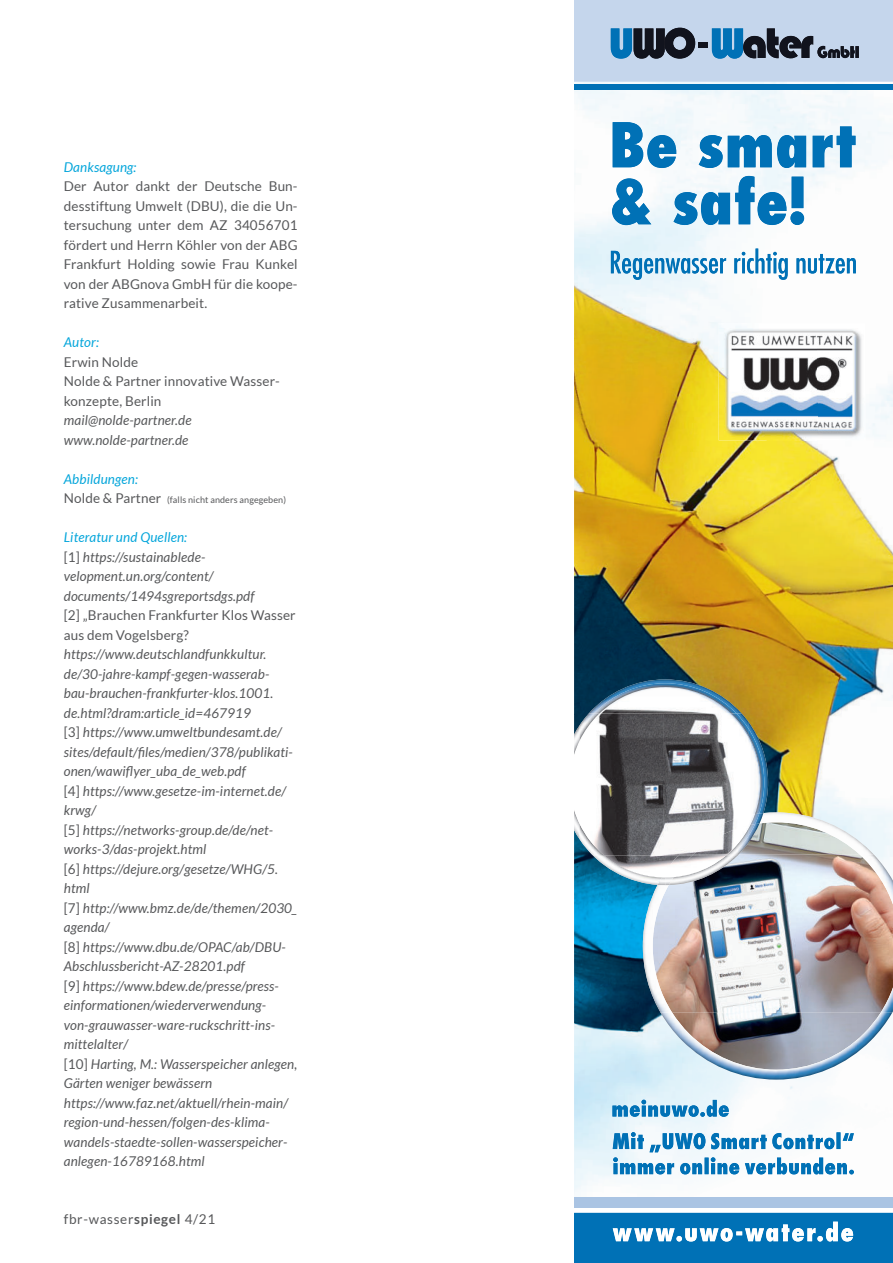
<style>
.page{position:relative;width:893px;height:1263px;background:#fff}
.page>*{position:absolute;margin:0;border:0;box-sizing:border-box;transform-origin:0 0}
.t1{font:italic 13.5px/19.5px "Lato";letter-spacing:.01em;color:#57585a}
.t2{font:13.5px/19.5px "Lato";letter-spacing:.01em;color:#57585a}
.t3{font:italic 13.5px "Lato";letter-spacing:.01em;color:#05a6db}
.t4{font:13.5px "Lato";letter-spacing:.05em;color:#57585a}
.t5{font:9px "Lato";letter-spacing:.01em;color:#57585a}
.s1{font-size:13.5px}
.s2{color:#05a6db}
.s3{font-style:normal}
.s4{font-weight:700}
</style>
<div class="page">
<div style="left:574px;top:1213px;width:319px;height:50px;background:#0071b6"></div>
<div style="left:574px;top:0;width:319px;height:81px;background:#c5d6ec"></div>
<img style="left:574px;top:81px;width:319px;height:257px">
<img style="left:574px;top:338px;width:182px;height:376px">
<img style="left:818px;top:384px;width:75px;height:471px">
<img style="left:756px;top:440px;width:62px;height:372px">
<img style="left:574px;top:714px;width:6px;height:11px">
<img style="left:574px;top:839px;width:63px;height:354px">
<img style="left:637px;top:885px;width:51px;height:291px">
<img style="left:688px;top:1079px;width:159px;height:96px">
<div style="left:574px;top:1197px;width:319px;height:11px;background:#aac4e3"></div>
<div style="left:574px;top:84px;width:319px;height:5px;background:#0071b6"></div>
<svg style="left:613px;top:122px;width:243px;height:46px"></svg>
<svg style="left:612px;top:176px;width:192px;height:49px"></svg>
<svg style="left:613px;top:1132px;width:241px;height:42px"></svg>
<img style="left:643px;top:812px;width:231px;height:170px">
<img style="left:661px;top:1013px;width:231px;height:66px">
<img style="left:860px;top:855px;width:33px;height:23px">
<img style="left:648px;top:878px;width:245px;height:135px">
<img style="left:719px;top:323px;width:146px;height:39px">
<img style="left:719px;top:362px;width:48px;height:78px">
<img style="left:818px;top:384px;width:47px;height:56px">
<img style="left:767px;top:438px;width:38px;height:2px">
<img style="left:725px;top:329px;width:139px;height:109px">
<svg style="left:612px;top:1221px;width:242px;height:21px"></svg>
<img style="left:574px;top:725px;width:6px;height:114px">
<img style="left:674px;top:856px;width:63px;height:29px">
<img style="left:593px;top:856px;width:65px;height:29px">
<img style="left:589px;top:679px;width:179px;height:134px">
<img style="left:748px;top:836px;width:11px;height:7px">
<img style="left:580px;top:713px;width:168px;height:143px">
<img style="left:574px;top:732px;width:6px;height:100px">
<img style="left:674px;top:856px;width:58px;height:25px">
<img style="left:599px;top:856px;width:59px;height:25px">
<img style="left:594px;top:683px;width:170px;height:131px">
<svg style="left:611px;top:248px;width:245px;height:32px"></svg>
<svg style="left:610px;top:27px;width:249px;height:32px"></svg>
<svg style="left:612px;top:1099px;width:117px;height:18px;background:#7bb7da"></svg>
<img style="left:628px;top:688px;width:74px;height:8px">
<img style="left:751px;top:743px;width:9px;height:70px">
<img style="left:574px;top:742px;width:6px;height:82px">
<img style="left:692px;top:856px;width:34px;height:21px">
<img style="left:604px;top:856px;width:88px;height:22px">
<img style="left:601px;top:696px;width:100px;height:17px">
<img style="left:701px;top:696px;width:50px;height:80px">
<img style="left:748px;top:776px;width:3px;height:37px">
<svg style="left:748px;top:813px;width:15px;height:23px"></svg>
<img style="left:693px;top:855px;width:34px;height:1px">
<img style="left:679px;top:815px;width:69px;height:40px">
<svg style="left:678px;top:855px;width:15px;height:1px"></svg>
<img style="left:673px;top:866px;width:38px;height:11px">
<svg style="left:658px;top:877px;width:16px;height:8px"></svg>
<img style="left:590px;top:841px;width:14px;height:15px">
<p class="t3" style="left:64px;top:162px;width:74px">Danksagung:</p>
<p class="t2" style="left:64px;top:177px;width:235px;text-align:justify">Der Autor dankt der Deutsche Bun&shy;desstiftung Umwelt (DBU), die die Un&shy;tersuchung unter dem AZ 34056701 fördert und Herrn Köhler von der ABG Frankfurt Holding sowie Frau Kunkel von der ABGnova GmbH für die koope&shy;rative Zusammenarbeit.</p>
<p class="t3" style="left:64px;top:337px;width:37px">Autor:</p>
<p class="t2" style="left:64px;top:352px;width:218px">Erwin Nolde<br>Nolde &amp; Partner innovative Wasser&shy;konzepte, Berlin</p>
<p class="t1" style="left:64px;top:411px;width:129px">mail@nolde-partner.de www.nolde-partner.de</p>
<p class="t3" style="left:64px;top:474px;width:76px">Abbildungen:</p>
<p class="t5" style="left:64px;top:495px;width:224px"><span class="s1">Nolde &amp; Partner</span> (falls nicht anders angegeben)</p>
<p class="t1" style="left:64px;top:529px;width:192px"><span class="s2">Literatur und Quellen:<br></span><span class="s3">[1]</span> https://sustainablede&shy;velopment.un.org/content/ documents/1494sgreportsdgs.pdf</p>
<p class="t2" style="left:64px;top:605px;width:233px">[2] „Brauchen Frankfurter Klos Wasser aus dem Vogelsberg?</p>
<p class="t1" style="left:64px;top:646px;width:235px">https://www.deutschlandfunkkultur. de/30-jahre-kampf-gegen-wasserab&shy;bau-brauchen-frankfurter-klos.1001. de.html?dram:article_id=467919<br><span class="s3">[3]</span> https://www.umweltbundesamt.de/ sites/default/昀椀les/medien/378/publikati&shy;onen/wawi昀氀yer_uba_de_web.pdf<br><span class="s3">[4]</span> https://www.gesetze-im-internet.de/ krwg/<br><span class="s3">[5]</span> https://networks-group.de/de/net&shy;works-3/das-projekt.html<br><span class="s3">[6]</span> https://dejure.org/gesetze/WHG/5. html<br><span class="s3">[7]</span> http://www.bmz.de/de/themen/2030_ agenda/<br><span class="s3">[8]</span> https://www.dbu.de/OPAC/ab/DBU-Abschlussbericht-AZ-28201.pdf<br><span class="s3">[9]</span> https://www.bdew.de/presse/press&shy;einformationen/wiederverwendung&shy;von-grauwasser-ware-ruckschritt-ins&shy;mittelalter/<br><span class="s3">[10]</span> Harting, M.: Wasserspeicher anlegen, Gärten weniger bewässern https://www.faz.net/aktuell/rhein-main/ region-und-hessen/folgen-des-klima&shy;wandels-staedte-sollen-wasserspeicher&shy;anlegen-16789168.html</p>
<p class="t4" style="left:64px;top:1211px;width:153px">fbr-wasser<span class="s4">spiegel</span> 4/21</p>
</div>
